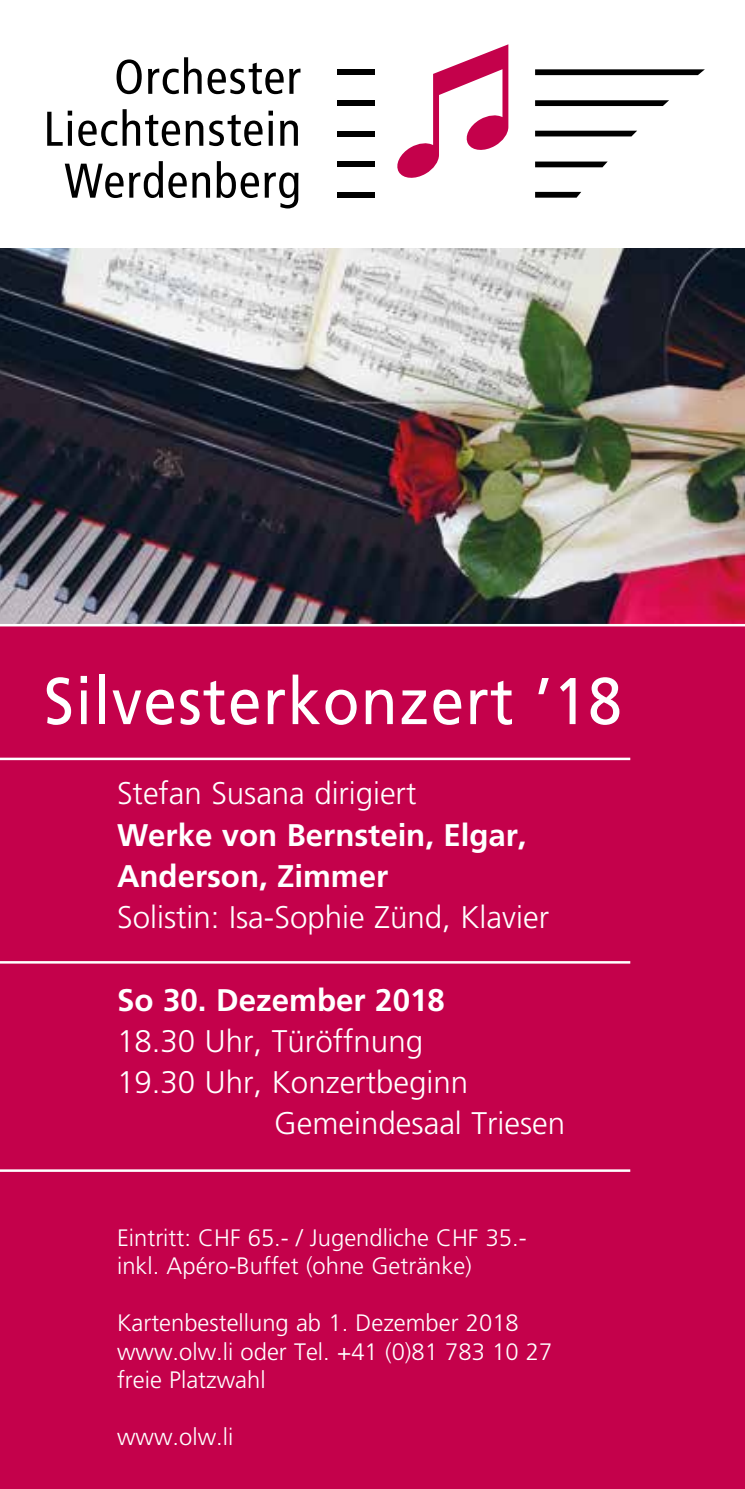
<style>
.page{position:relative;width:745px;height:1489px;background:#fff}
.page>*{position:absolute;margin:0;border:0;box-sizing:border-box;transform-origin:0 0}
.t1{font:66px "Frutiger LT Std";letter-spacing:.025em;color:#fff;scale:.91 1}
.t2{font:300 31.25px "Frutiger LT Std";color:#fff}
.t3{font:700 31.25px/41.2px "Frutiger LT Std";color:#fff}
.t4{font:300 23.75px/28.5px "Frutiger LT Std";color:#fff}
</style>
<div class="page">
<div style="left:0;top:624px;width:744px;height:864px;background:#c4014b"></div>
<hr style="left:0;top:757px;width:630px;height:3px;background:#fff">
<hr style="left:0;top:961px;width:630px;height:2px;background:#fff">
<hr style="left:0;top:1169px;width:630px;height:2px;background:#fff">
<img style="left:0;top:248px;width:744px;height:376px">
<div style="left:337px;top:69px;width:37px;height:6px;background:#000"></div>
<svg style="left:535px;top:69px;width:169px;height:6px"></svg>
<svg style="left:535px;top:100px;width:133px;height:6px"></svg>
<div style="left:337px;top:100px;width:37px;height:6px;background:#000"></div>
<svg style="left:535px;top:131px;width:101px;height:5px"></svg>
<div style="left:337px;top:131px;width:37px;height:5px;background:#000"></div>
<svg style="left:535px;top:161px;width:72px;height:6px"></svg>
<div style="left:337px;top:161px;width:37px;height:6px;background:#000"></div>
<svg style="left:535px;top:192px;width:46px;height:6px"></svg>
<div style="left:337px;top:192px;width:37px;height:6px;background:#000"></div>
<svg style="left:397px;top:44px;width:111px;height:134px"></svg>
<svg style="left:116px;top:59px;width:26px;height:35px"></svg>
<svg style="left:148px;top:57px;width:53px;height:37px"></svg>
<svg style="left:207px;top:63px;width:76px;height:31px"></svg>
<svg style="left:289px;top:69px;width:11px;height:25px"></svg>
<svg style="left:47px;top:111px;width:25px;height:35px"></svg>
<hr style="left:68px;top:121px;width:4px;height:25px;background:#000">
<svg style="left:78px;top:109px;width:125px;height:37px"></svg>
<svg style="left:209px;top:115px;width:53px;height:31px"></svg>
<svg style="left:268px;top:111px;width:5px;height:4px"></svg>
<svg style="left:268px;top:121px;width:4px;height:25px"></svg>
<svg style="left:280px;top:120px;width:18px;height:26px"></svg>
<svg style="left:65px;top:164px;width:58px;height:34px"></svg>
<svg style="left:129px;top:161px;width:81px;height:37px"></svg>
<svg style="left:216px;top:161px;width:82px;height:47px"></svg>
<hr style="left:0;top:624px;width:744px;height:2px;background:#fff">
<h1 class="t1" style="left:44px;top:662px;width:636px">Silvesterkonzert ’18</h1>
<h2 class="t2" style="left:117px;top:775px;width:301px">Stefan Susana dirigiert</h2>
<h2 class="t3" style="left:117px;top:814px;width:411px">Werke von Bernstein, Elgar,<br>Anderson, Zimmer</h2>
<h2 class="t2" style="left:117px;top:899px;width:433px">Solistin: Isa-Sophie Zünd, Klavier</h2>
<h2 class="t3" style="left:117px;top:979px;width:329px">So 30. Dezember 2018</h2>
<h2 class="t2" style="left:117px;top:1023px;width:307px">18.30 Uhr, Türöffnung</h2>
<h2 class="t2" style="left:117px;top:1064px;width:352px">19.30 Uhr, Konzertbeginn</h2>
<h2 class="t2" style="left:274px;top:1105px;width:292px">Gemeindesaal Triesen</h2>
<p class="t4" style="left:117px;top:1223px;width:411px">Eintritt: CHF 65.- / Jugendliche CHF 35.- inkl. Apéro-Buffet (ohne Getränke)</p>
<p class="t4" style="left:117px;top:1308px;width:436px">Kartenbestellung ab 1. Dezember 2018 www.olw.li oder Tel. +41 (0)81 783 10 27 freie Platzwahl</p>
<p class="t4" style="left:117px;top:1422px;width:118px">www.olw.li</p>
</div>
